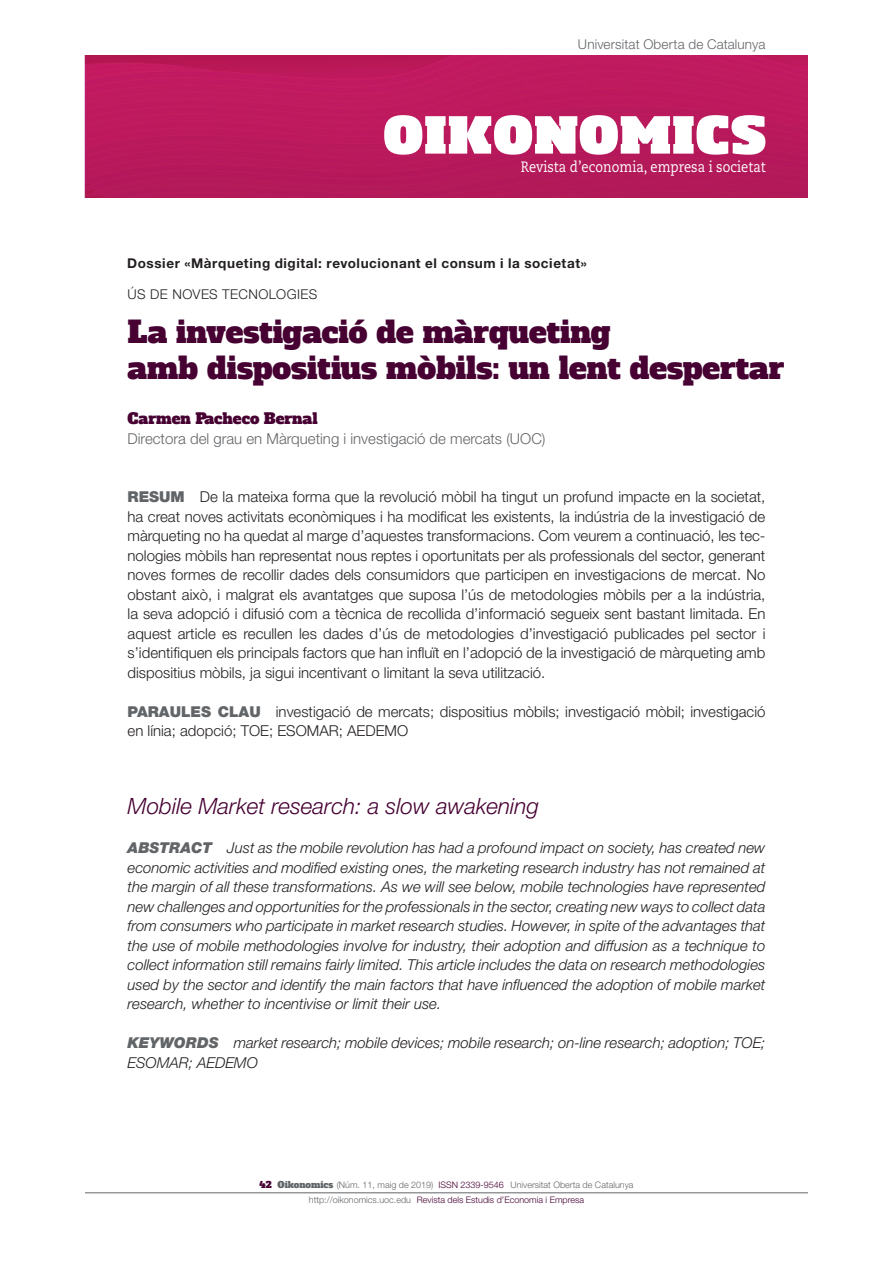
<style>
.page{position:relative;width:893px;height:1263px;background:#fff}
.page>*{position:absolute;margin:0;border:0;box-sizing:border-box;transform-origin:0 0}
._02_Titulo{font:30px/36px "Alfa Slab One";color:#460132}
._06_Traduccion_titul{font:italic 300 22.5px "Helvetica Neue LT Std";color:#460132}
._05_texto_Abstract{font:italic 300 15px/19.5px "Helvetica Neue LT Std";color:#231f20;text-align:justify}
._05_Texto_resumen{font:300 15px/19.5px "Helvetica Neue LT Std";color:#231f20;text-align:justify}
._05_Texto_palabras_c{font:300 15px/19.5px "Helvetica Neue LT Std";color:#231f20}
._04_Cargo_autor{font:300 15px "Helvetica Neue LT Std";color:#626568}
.t1{font:15px "Caecilia LT Std";color:#fff;scale:.86 1}
._03_Autor{font:15px "Alfa Slab One";color:#460132}
._01_Articulo_dossier{font:700 13.5px "Helvetica Neue LT Std";letter-spacing:.045em;color:#231f20}
.t2{font:300 13.5px "Helvetica Neue LT Std";letter-spacing:.01em;color:#626568}
._01_Articulo_editori{font:300 13.5px "Helvetica Neue LT Std";letter-spacing:.035em;color:#231f20}
.t3{font:300 9px "Helvetica Neue LT Std";color:#626568}
.t4{font:300 9px "Helvetica Neue LT Std";color:#460132}
.s1{font-weight:900;color:#626568}
.s2{font-family:"Alfa Slab One";font-weight:400;color:#460132}
.s3{font-family:"Alfa Slab One";font-weight:400}
.s4{color:#460132}
.s5{color:#626568}
</style>
<div class="page">
<hr style="left:85px;top:1192px;width:723px;height:1px;background:#626568">
<img style="left:85px;top:56px;width:723px;height:142px">
<svg style="left:384px;top:115px;width:381px;height:40px"></svg>
<p class="t2" style="left:578px;top:36px;width:189px">Universitat Oberta de Catalunya</p>
<p class="t1" style="left:521px;top:158px;width:286px">Revista d’economia, empresa i societat</p>
<p class="_01_Articulo_dossier" style="left:127px;top:255px;width:461px">Dossier «Màrqueting digital: revolucionant el consum i la societat»</p>
<p class="_01_Articulo_editori" style="left:128px;top:286px;width:191px">ÚS DE NOVES TECNOLOGIES</p>
<p class="_02_Titulo" style="left:128px;top:315px;width:658px">La investigació de màrqueting<br>amb dispositius mòbils: un lent despertar</p>
<p class="_03_Autor" style="left:128px;top:409px;width:191px">Carmen Pacheco Bernal</p>
<p class="_04_Cargo_autor" style="left:128px;top:429px;width:419px">Directora del grau en Màrqueting i investigació de mercats (UOC)</p>
<p class="_05_Texto_resumen" style="left:128px;top:487px;width:639px"><span class="s1">RESUM</span> De la mateixa forma que la revolució mòbil ha tingut un profund impacte en la societat, ha creat noves activitats econòmiques i ha modificat les existents, la indústria de la investigació de màrqueting no ha quedat al marge d’aquestes transformacions. Com veurem a continuació, les tec&shy;nologies mòbils han representat nous reptes i oportunitats per als professionals del sector, generant noves formes de recollir dades dels consumidors que participen en investigacions de mercat. No obstant això, i malgrat els avantatges que suposa l’ús de metodologies mòbils per a la indústria, la seva adopció i difusió com a tècnica de recollida d’informació segueix sent bastant limitada. En aquest article es recullen les dades d’ús de metodologies d’investigació publicades pel sector i s’identifiquen els principals factors que han influït en l’adopció de la investigació de màrqueting amb dispositius mòbils, ja sigui incentivant o limitant la seva utilització.</p>
<p class="_05_Texto_palabras_c" style="left:128px;top:701px;width:639px"><span class="s1">PARAULES CLAU</span> investigació de mercats; dispositius mòbils; investigació mòbil; investigació en línia; adopció; TOE; ESOMAR; AEDEMO</p>
<p class="_06_Traduccion_titul" style="left:128px;top:793px;width:413px">Mobile Market research: a slow awakening</p>
<p class="_05_texto_Abstract" style="left:128px;top:838px;width:639px"><span class="s1">ABSTRACT</span> Just as the mobile revolution has had a profound impact on society, has created new economic activities and modified existing ones, the marketing research industry has not remained at the margin of all these transformations. As we will see below, mobile technologies have represented new challenges and opportunities for the professionals in the sector, creating new ways to collect data from consumers who participate in market research studies. However, in spite of the advantages that the use of mobile methodologies involve for industry, their adoption and diffusion as a technique to collect information still remains fairly limited. This article includes the data on research methodologies used by the sector and identify the main factors that have influenced the adoption of mobile market research, whether to incentivise or limit their use.</p>
<p class="_05_texto_Abstract" style="left:128px;top:1033px;width:639px"><span class="s1">KEYWORDS</span> market research; mobile devices; mobile research; on-line research; adoption; TOE;<br>ESOMAR; AEDEMO</p>
<p class="t3" style="left:259px;top:1179px;width:375px"><span class="s2">42</span> <span class="s3">Oikonomics</span> (Núm. 11, maig de 2019) <span class="s4">ISSN 2339-9546</span> Universitat Oberta de Catalunya</p>
<p class="t4" style="left:309px;top:1194px;width:277px"><span class="s5">http://oikonomics.uoc.edu</span> Revista dels Estudis d’Economia i Empresa</p>
</div>
